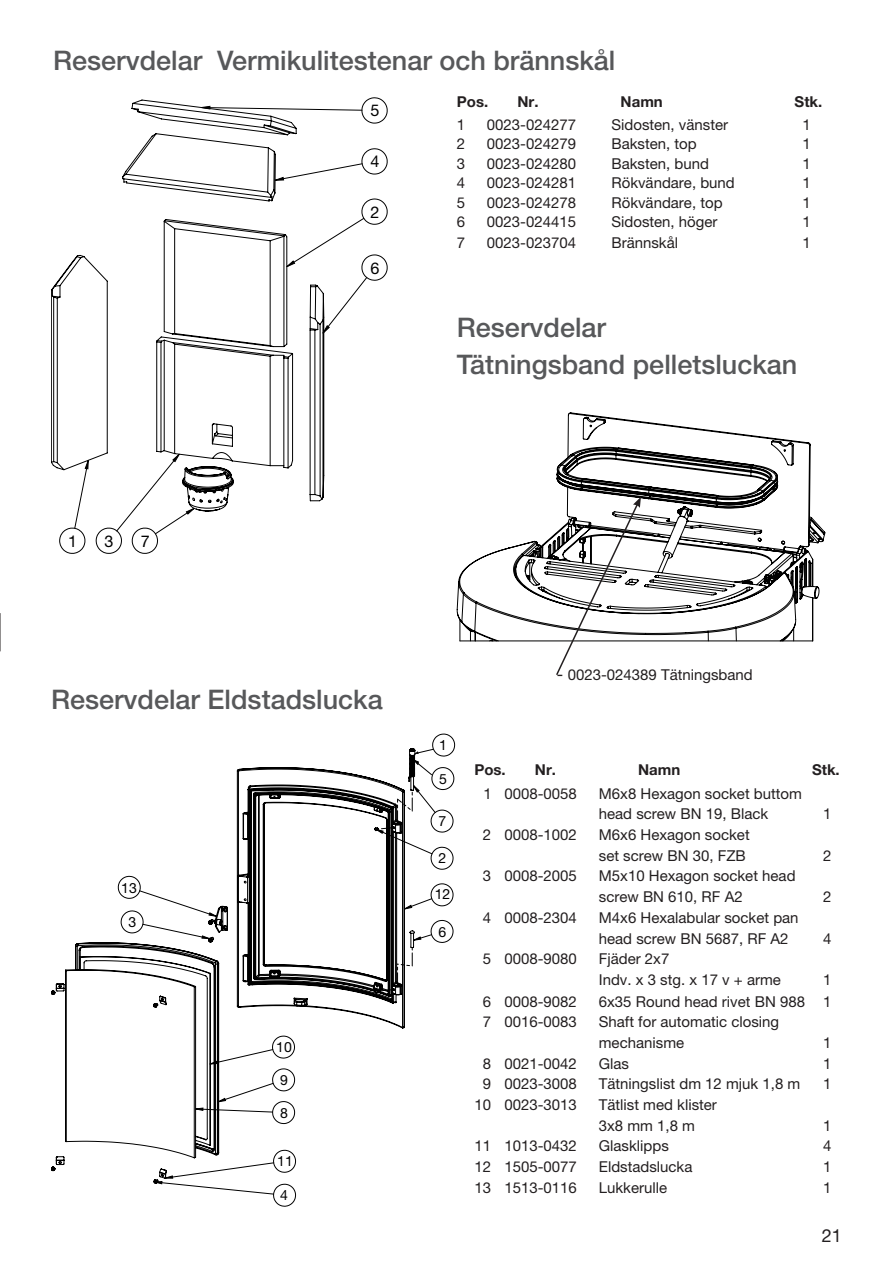
<style>
.page{position:relative;width:893px;height:1263px;background:#fff}
.page>*{position:absolute;margin:0;border:0;box-sizing:border-box;transform-origin:0 0}
.Mellem{font:500 27px "Helvetica Neue LT Pro";color:#57585a}
.t1{font:18px "Helvetica Neue LT Pro";color:#231f20}
.t2{font:16.2px "Helvetica Neue LT Pro";color:#000}
.t3{font:15px "Helvetica Neue LT Pro";color:#231f20}
.t4{font:700 15px "Helvetica Neue LT Pro";color:#231f20}
.t5{font:14.1px "Helvetica Neue LT Pro";color:#000}
.s1{font-size:16.5px}
</style>
<div class="page">
<hr style="left:0;top:613px;width:1px;height:38px;background:#231f20">
<hr style="left:460px;top:641px;width:353px;height:1px;background:#000">
<svg style="left:457px;top:413px;width:368px;height:228px"></svg>
<svg style="left:59px;top:97px;width:329px;height:457px"></svg>
<svg style="left:74px;top:107px;width:293px;height:427px"></svg>
<svg style="left:85px;top:106px;width:244px;height:408px"></svg>
<svg style="left:51px;top:99px;width:273px;height:413px"></svg>
<svg style="left:555px;top:497px;width:86px;height:178px"></svg>
<svg style="left:268px;top:734px;width:187px;height:473px"></svg>
<svg style="left:161px;top:749px;width:275px;height:445px"></svg>
<svg style="left:51px;top:748px;width:365px;height:436px"></svg>
<svg style="left:375px;top:947px;width:38px;height:46px"></svg>
<svg style="left:375px;top:790px;width:38px;height:41px"></svg>
<svg style="left:415px;top:751px;width:4px;height:3px"></svg>
<p class="Mellem" style="left:53px;top:44px;width:564px">Reservdelar Vermikulitestenar och brännskål</p>
<p class="t2" style="left:370px;top:101px;width:11px">5</p>
<p class="t2" style="left:370px;top:152px;width:11px">4</p>
<p class="t2" style="left:370px;top:202px;width:11px">2</p>
<p class="t4" style="left:457px;top:93px;width:33px">Pos.</p>
<p class="t4" style="left:517px;top:93px;width:23px">Nr.</p>
<p class="t4" style="left:621px;top:93px;width:44px">Namn</p>
<p class="t4" style="left:795px;top:93px;width:29px">Stk.</p>
<p class="t3" style="left:457px;top:115px;width:10px">1</p>
<p class="t3" style="left:487px;top:115px;width:91px">0023-024277</p>
<p class="t3" style="left:611px;top:115px;width:118px">Sidosten, vänster</p>
<p class="t3" style="left:803px;top:115px;width:10px">1</p>
<p class="t3" style="left:457px;top:135px;width:10px">2</p>
<p class="t3" style="left:487px;top:135px;width:91px">0023-024279</p>
<p class="t3" style="left:611px;top:135px;width:87px">Baksten, top</p>
<p class="t3" style="left:803px;top:135px;width:10px">1</p>
<p class="t3" style="left:457px;top:154px;width:10px">3</p>
<p class="t3" style="left:487px;top:154px;width:91px">0023-024280</p>
<p class="t3" style="left:611px;top:154px;width:99px">Baksten, bund</p>
<p class="t3" style="left:803px;top:154px;width:10px">1</p>
<p class="t3" style="left:457px;top:174px;width:10px">4</p>
<p class="t3" style="left:487px;top:174px;width:91px">0023-024281</p>
<p class="t3" style="left:611px;top:174px;width:125px">Rökvändare, bund</p>
<p class="t3" style="left:803px;top:174px;width:10px">1</p>
<p class="t3" style="left:457px;top:193px;width:10px">5</p>
<p class="t3" style="left:487px;top:193px;width:91px">0023-024278</p>
<p class="t3" style="left:611px;top:193px;width:113px">Rökvändare, top</p>
<p class="t3" style="left:803px;top:193px;width:10px">1</p>
<p class="t3" style="left:457px;top:213px;width:10px">6</p>
<p class="t3" style="left:487px;top:213px;width:91px">0023-024415</p>
<p class="t3" style="left:611px;top:213px;width:108px">Sidosten, höger</p>
<p class="t3" style="left:803px;top:213px;width:10px">1</p>
<p class="t3" style="left:457px;top:234px;width:10px">7</p>
<p class="t3" style="left:487px;top:234px;width:91px">0023-023704</p>
<p class="t3" style="left:611px;top:234px;width:68px">Brännskål</p>
<p class="t3" style="left:803px;top:234px;width:10px">1</p>
<p class="t2" style="left:370px;top:258px;width:11px">6</p>
<p class="Mellem" style="left:457px;top:312px;width:151px">Reservdelar</p>
<p class="Mellem" style="left:457px;top:348px;width:342px">Tätningsband pelletsluckan</p>
<p class="t2" style="left:68px;top:531px;width:11px">1</p>
<p class="t2" style="left:105px;top:531px;width:11px">3</p>
<p class="t2" style="left:141px;top:531px;width:11px">7</p>
<p class="Mellem" style="left:51px;top:683px;width:333px">Reservdelar Eldstadslucka</p>
<p class="t5" style="left:121px;top:879px;width:17px">13</p>
<p class="t5" style="left:129px;top:914px;width:9px">3</p>
<p class="t5" style="left:276px;top:1039px;width:17px">10</p>
<p class="t5" style="left:280px;top:1072px;width:9px">9</p>
<p class="t5" style="left:280px;top:1104px;width:9px">8</p>
<p class="t5" style="left:277px;top:1153px;width:17px">11</p>
<p class="t5" style="left:280px;top:1186px;width:9px">4</p>
<p class="t5" style="left:439px;top:737px;width:9px">1</p>
<p class="t5" style="left:439px;top:770px;width:9px">5</p>
<p class="t5" style="left:438px;top:813px;width:9px">7</p>
<p class="t5" style="left:438px;top:850px;width:9px">2</p>
<p class="t5" style="left:435px;top:886px;width:17px">12</p>
<p class="t5" style="left:438px;top:923px;width:9px">6</p>
<p class="t3" style="left:557px;top:665px;width:198px"><span class="s1">-</span> 0023-024389 Tätningsband</p>
<p class="t4" style="left:474px;top:760px;width:33px">Pos.</p>
<p class="t4" style="left:535px;top:760px;width:23px">Nr.</p>
<p class="t4" style="left:638px;top:760px;width:44px">Namn</p>
<p class="t4" style="left:812px;top:760px;width:29px">Stk.</p>
<p class="t3" style="left:483px;top:784px;width:95px">1 0008-0058</p>
<p class="t3" style="left:599px;top:784px;width:205px">M6x8 Hexagon socket buttom</p>
<p class="t3" style="left:599px;top:805px;width:171px">head screw BN 19, Black</p>
<p class="t3" style="left:823px;top:805px;width:10px">1</p>
<p class="t3" style="left:483px;top:826px;width:96px">2 0008-1002</p>
<p class="t3" style="left:599px;top:826px;width:152px">M6x6 Hexagon socket</p>
<p class="t3" style="left:599px;top:846px;width:148px">set screw BN 30, FZB</p>
<p class="t3" style="left:823px;top:846px;width:10px">2</p>
<p class="t3" style="left:483px;top:867px;width:96px">3 0008-2005</p>
<p class="t3" style="left:599px;top:867px;width:198px">M5x10 Hexagon socket head</p>
<p class="t3" style="left:599px;top:888px;width:145px">screw BN 610, RF A2</p>
<p class="t3" style="left:823px;top:888px;width:10px">2</p>
<p class="t3" style="left:483px;top:908px;width:96px">4 0008-2304</p>
<p class="t3" style="left:599px;top:908px;width:201px">M4x6 Hexalabular socket pan</p>
<p class="t3" style="left:599px;top:929px;width:191px">head screw BN 5687, RF A2</p>
<p class="t3" style="left:823px;top:929px;width:10px">4</p>
<p class="t3" style="left:483px;top:950px;width:96px">5 0008-9080</p>
<p class="t3" style="left:599px;top:950px;width:72px">Fjäder 2x7</p>
<p class="t3" style="left:599px;top:971px;width:184px">Indv. x 3 stg. x 17 v + arme</p>
<p class="t3" style="left:823px;top:971px;width:10px">1</p>
<p class="t3" style="left:483px;top:992px;width:96px">6 0008-9082</p>
<p class="t3" style="left:599px;top:992px;width:234px">6x35 Round head rivet BN 988 1</p>
<p class="t3" style="left:483px;top:1013px;width:96px">7 0016-0083</p>
<p class="t3" style="left:599px;top:1013px;width:182px">Shaft for automatic closing</p>
<p class="t3" style="left:599px;top:1034px;width:87px">mechanisme</p>
<p class="t3" style="left:823px;top:1034px;width:10px">1</p>
<p class="t3" style="left:483px;top:1054px;width:96px">8 0021-0042</p>
<p class="t3" style="left:599px;top:1054px;width:32px">Glas</p>
<p class="t3" style="left:823px;top:1054px;width:10px">1</p>
<p class="t3" style="left:483px;top:1075px;width:96px">9 0023-3008</p>
<p class="t3" style="left:599px;top:1075px;width:203px">Tätningslist dm 12 mjuk 1,8 m</p>
<p class="t3" style="left:823px;top:1075px;width:10px">1</p>
<p class="t3" style="left:474px;top:1096px;width:104px">10 0023-3013</p>
<p class="t3" style="left:599px;top:1096px;width:120px">Tätlist med klister</p>
<p class="t3" style="left:599px;top:1116px;width:98px">3x8 mm 1,8 m</p>
<p class="t3" style="left:823px;top:1116px;width:10px">1</p>
<p class="t3" style="left:474px;top:1137px;width:104px">11 1013-0432</p>
<p class="t3" style="left:599px;top:1137px;width:72px">Glasklipps</p>
<p class="t3" style="left:823px;top:1137px;width:10px">4</p>
<p class="t3" style="left:474px;top:1158px;width:104px">12 1505-0077</p>
<p class="t3" style="left:599px;top:1158px;width:95px">Eldstadslucka</p>
<p class="t3" style="left:823px;top:1158px;width:10px">1</p>
<p class="t3" style="left:474px;top:1178px;width:104px">13 1513-0116</p>
<p class="t3" style="left:599px;top:1178px;width:70px">Lukkerulle</p>
<p class="t3" style="left:823px;top:1178px;width:10px">1</p>
<p class="t1" style="left:822px;top:1225px;width:22px">21</p>
</div>
